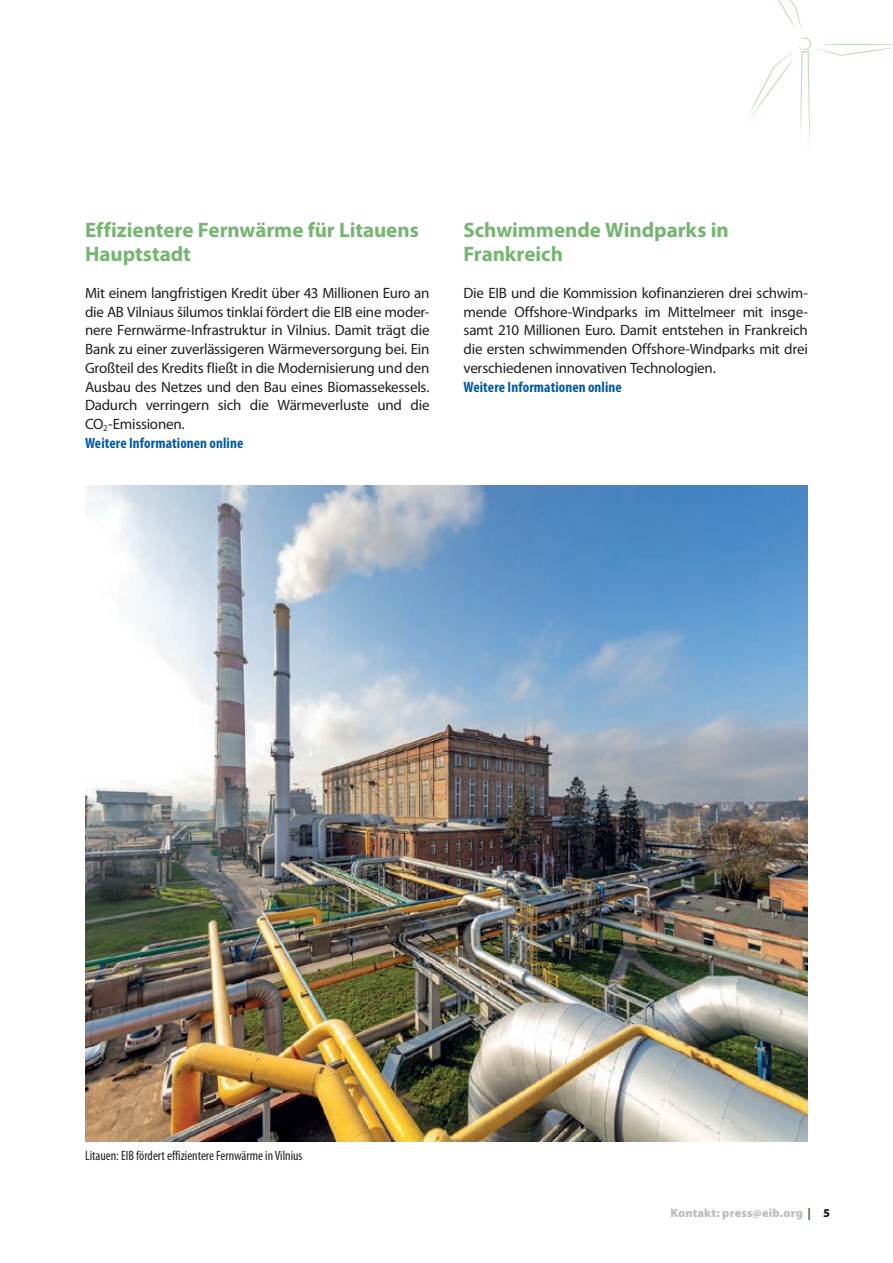
<style>
.page{position:relative;width:893px;height:1263px;background:#fff}
.page>*{position:absolute;margin:0;border:0;box-sizing:border-box;transform-origin:0 0}
.TITRE_PROJECT_2_LIGN{font:700 21px/24px "Myriad Pro";color:#76b571}
.TEXT_PROJECTS{font:15px/18.8px "Myriad Pro";letter-spacing:-.015em;color:#231f20;text-align:justify}
.MORE_INFO_ONLINE{font:700 condensed 15px "Myriad Pro";letter-spacing:.005em;color:#015bab}
.LEGENDE_PHOTO{font:condensed 13.5px "Myriad Pro";color:#231f20}
.t1{font:900 12px "Myriad Pro";letter-spacing:.015em;color:#bcbdc0}
.s1{color:#3a7840}
.s2{color:#231f20}
</style>
<div class="page">
<svg style="left:749px;top:0;width:144px;height:145px"></svg>
<img style="left:85px;top:485px;width:723px;height:657px">
<p class="TITRE_PROJECT_2_LIGN" style="left:85px;top:218px;width:335px">Effizientere Fernwärme für Litauens<br>Hauptstadt</p>
<p class="TEXT_PROJECTS" style="left:85px;top:284px;width:346px">Mit einem langfristigen Kredit über 43 Millionen Euro an die AB Vilniaus šilumos tinklai fördert die EIB eine moder&shy;nere Fernwärme-Infrastruktur in Vilnius. Damit trägt die Bank zu einer zuverlässigeren Wärmeversorgung bei. Ein Großteil des Kredits fließt in die Modernisierung und den Ausbau des Netzes und den Bau eines Biomassekessels.<br>Dadurch verringern sich die Wärmeverluste und die CO<sub>2</sub>-Emissionen.</p>
<p class="MORE_INFO_ONLINE" style="left:85px;top:434px;width:160px">Weitere Informationen online</p>
<p class="TITRE_PROJECT_2_LIGN" style="left:463px;top:218px;width:267px">Schwimmende Windparks in<br>Frankreich</p>
<p class="TEXT_PROJECTS" style="left:463px;top:284px;width:346px">Die EIB und die Kommission kofinanzieren drei schwim&shy;mende Offshore-Windparks im Mittelmeer mit insge&shy;samt 210 Millionen Euro. Damit entstehen in Frankreich die ersten schwimmenden Offshore-Windparks mit drei verschiedenen innovativen Technologien.</p>
<p class="MORE_INFO_ONLINE" style="left:463px;top:378px;width:160px">Weitere Informationen online</p>
<p class="LEGENDE_PHOTO" style="left:85px;top:1148px;width:219px">Litauen: EIB fördert effizientere Fernwärme in Vilnius</p>
<p class="t1" style="left:670px;top:1206px;width:161px">Kontakt: press@eib.org <span class="s1">|</span> <span class="s2">5</span></p>
</div>
